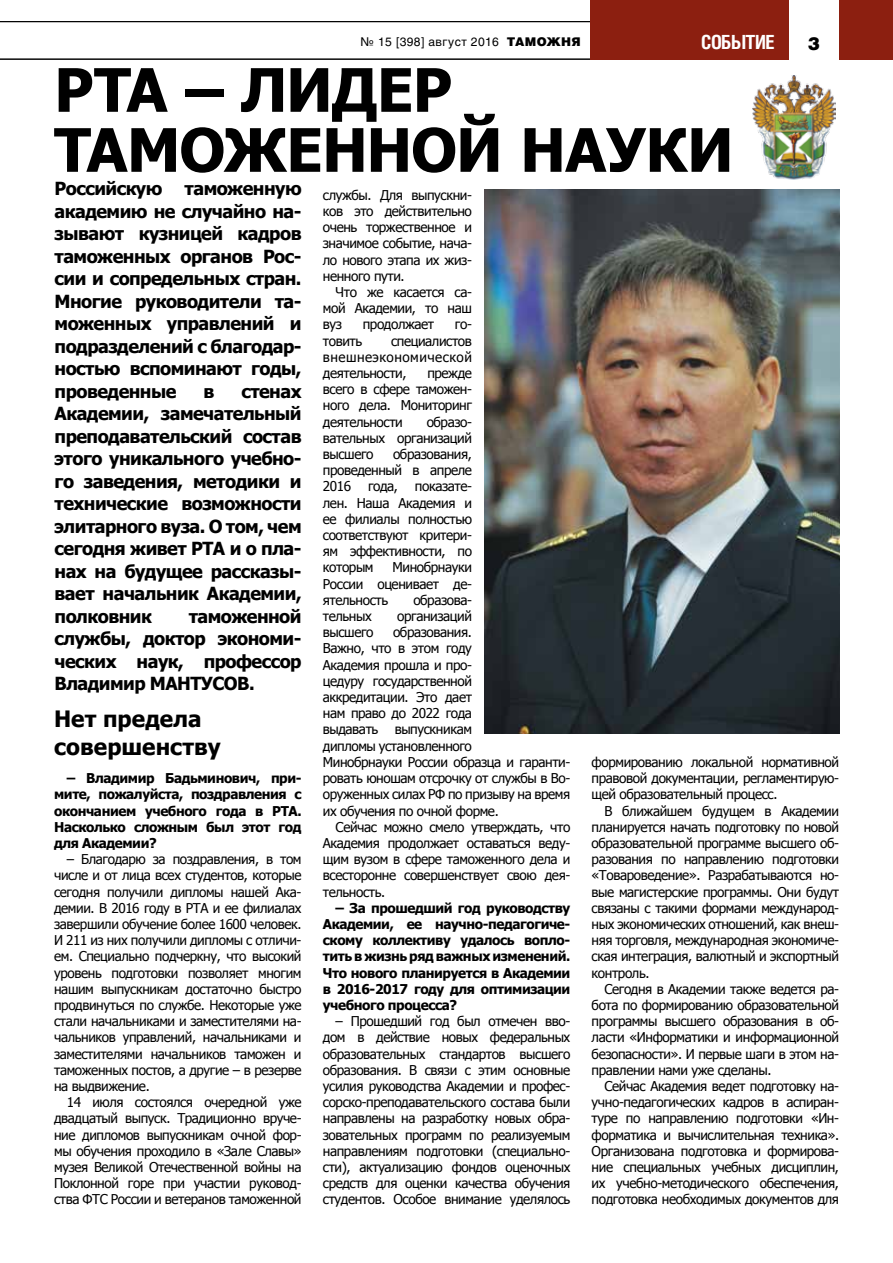
<style>
.page{position:relative;width:893px;height:1263px;background:#fff}
.page>*{position:absolute;margin:0;border:0;box-sizing:border-box;transform-origin:0 0}
.t1{font:700 60px/60px "Tahoma";letter-spacing:-.015em;color:#000}
.t2{font:700 22.5px/28.5px "Tahoma";color:#000}
.t3{font:700 19.5px "Helios Cond";letter-spacing:-.03em;color:#fff}
.t4{font:700 18px/22.5px "Tahoma";letter-spacing:-.03em;color:#000;text-align:justify}
.t5{font:900 18px "Helios";color:#000}
.t6{font:13.5px/16.2px "Tahoma";letter-spacing:-.03em;color:#000;text-align:justify}
.t7{font:700 13.5px/16.2px "Tahoma";letter-spacing:-.03em;color:#000;text-align:justify}
.t8{font:12px "Helios";letter-spacing:.03em;color:#000}
.s1{font-weight:900}
</style>
<div class="page">
<hr style="left:0;top:59px;width:893px;height:1px;background:#000">
<hr style="left:0;top:21px;width:893px;height:1px;background:#000">
<div style="left:788px;top:0;width:51px;height:60px;background:#fff"></div>
<div style="left:590px;top:0;width:198px;height:60px;background:#8c1f10"></div>
<div style="left:839px;top:0;width:54px;height:60px;background:#8c1f10"></div>
<img style="left:752px;top:76px;width:83px;height:103px">
<img style="left:485px;top:189px;width:355px;height:544px">
<p class="t8" style="left:361px;top:34px;width:222px">№ 15 [398] август 2016 <span class="s1">ТАМОЖНЯ</span></p>
<h3 class="t3" style="left:701px;top:30px;width:75px">СОБЫТИЕ</h3>
<h3 class="t5" style="left:808px;top:32px;width:14px">3</h3>
<h1 class="t1" style="left:54px;top:56px;width:681px">РТА – ЛИДЕР<br>ТАМОЖЕННОЙ НАУКИ</h1>
<h3 class="t4" style="left:55px;top:176px;width:249px">Российскую таможенную академию не случайно на&shy;зывают кузницей кадров таможенных органов Рос&shy;сии и сопредельных стран.<br>Многие руководители та&shy;моженных управлений и подразделений с благодар&shy;ностью вспоминают годы, проведенные</h3>
<p class="t6" style="left:323px;top:186px;width:151px">службы. Для выпускни&shy;ков это действительно очень торжественное и значимое событие, нача&shy;ло нового этапа их жиз&shy;ненного пути.</p>
<p class="t6" style="left:323px;top:283px;width:151px;text-indent:13px">Что же касается са&shy;мой Академии, то наш вуз</p>
<p class="t6" style="left:363px;top:316px;width:73px">продолжает</p>
<p class="t6" style="left:455px;top:316px;width:19px">го-</p>
<p class="t6" style="left:323px;top:332px;width:41px">товить</p>
<p class="t6" style="left:323px;top:332px;width:151px;text-indent:68px">специалистов внешнеэкономической деятельности,</p>
<p class="t6" style="left:323px;top:364px;width:151px;text-indent:104px">прежде всего в сфере таможен&shy;ного дела. Мониторинг деятельности</p>
<p class="t4" style="left:55px;top:379px;width:249px;text-indent:187px">стенах Академии, замечательный преподавательский состав этого уникального учебно&shy;го заведения, методики и технические возможности элитарного вуза. О том, чем сегодня живет РТА и о пла&shy;нах на будущее рассказы&shy;вает начальник Академии, полковник</p>
<h3 class="t4" style="left:203px;top:379px;width:12px">в</h3>
<p class="t6" style="left:323px;top:413px;width:151px;text-indent:104px">образо&shy;вательных организаций высшего</p>
<p class="t6" style="left:323px;top:445px;width:151px;text-indent:70px">образования, проведенный в апреле 2016 года, показате&shy;лен. Наша Академия и ее филиалы полностью соответствуют критери&shy;ям эффективности, по которым</p>
<p class="t6" style="left:323px;top:559px;width:151px;text-indent:70px">Минобрнауки России оценивает де&shy;ятельность</p>
<p class="t6" style="left:413px;top:591px;width:60px">образова-</p>
<h3 class="t4" style="left:55px;top:604px;width:248px;text-indent:134px">таможенной службы, доктор экономи&shy;ческих наук, профессор Владимир МАНТУСОВ.</h3>
<p class="t6" style="left:323px;top:607px;width:50px">тельных</p>
<p class="t6" style="left:397px;top:607px;width:76px">организаций</p>
<p class="t6" style="left:323px;top:624px;width:52px">высшего</p>
<p class="t6" style="left:323px;top:624px;width:249px;text-align:left;text-indent:70px">образования.<br>Важно, что в этом году<br>Академия прошла и про-<br>цедуру государственной<br>аккредитации. Это дает<br>нам право до 2022 года<br>выдавать выпускникам<br>дипломы установленного<br>Минобрнауки России образца и гаранти&shy;ровать юношам отсрочку от службы в Во&shy;оруженных силах РФ по призыву на время их обучения по очной форме.</p>
<p class="t6" style="left:323px;top:818px;width:249px;text-indent:13px">Сейчас можно смело утверждать, что Академия продолжает оставаться веду&shy;щим вузом в сфере таможенного дела и всесторонне совершенствует свою дея&shy;тельность.</p>
<p class="t7" style="left:323px;top:899px;width:249px;text-indent:13px">– За прошедший год руководству Академии, ее научно-педагогиче&shy;скому коллективу удалось вопло&shy;тить в жизнь ряд важных изменений.<br>Что нового планируется в Академии в 2016-2017 году для оптимизации учебного процесса?</p>
<p class="t6" style="left:323px;top:1012px;width:249px;text-indent:13px">– Прошедший год был отмечен вво&shy;дом в действие новых федеральных образовательных стандартов высшего образования. В связи с этим основные усилия руководства Академии и профес&shy;сорско-преподавательского состава были направлены на разработку новых обра&shy;зовательных программ по реализуемым направлениям подготовки (специально&shy;сти), актуализацию фондов оценочных средств для оценки качества обучения студентов. Особое внимание уделялось</p>
<h2 class="t2" style="left:54px;top:703px;width:168px">Нет предела совершенству</h2>
<p class="t7" style="left:54px;top:769px;width:249px;text-indent:13px">– Владимир Бадьминович, при&shy;мите, пожалуйста, поздравления с окончанием учебного года в РТА.<br>Насколько сложным был этот год для Академии?</p>
<p class="t6" style="left:54px;top:850px;width:249px;text-indent:13px">– Благодарю за поздравления, в том числе и от лица всех студентов, которые сегодня получили дипломы нашей Ака&shy;демии. В 2016 году в РТА и ее филиалах завершили обучение более 1600 человек.<br>И 211 из них получили дипломы с отличи&shy;ем. Специально подчеркну, что высокий уровень подготовки позволяет многим нашим выпускникам достаточно быстро продвинуться по службе. Некоторые уже стали начальниками и заместителями на&shy;чальников управлений, начальниками и заместителями начальников таможен и таможенных постов, а другие – в резерве на выдвижение.</p>
<p class="t6" style="left:54px;top:1093px;width:249px;text-indent:13px">14 июля состоялся очередной уже двадцатый выпуск. Традиционно вруче&shy;ние дипломов выпускникам очной фор&shy;мы обучения проходило в «Зале Славы» музея Великой Отечественной войны на Поклонной горе при участии руковод&shy;ства ФТС России и ветеранов таможенной</p>
<p class="t6" style="left:592px;top:753px;width:249px">формированию локальной нормативной правовой документации, регламентирую&shy;щей образовательный процесс.</p>
<p class="t6" style="left:592px;top:802px;width:249px;text-indent:13px">В ближайшем будущем в Академии планируется начать подготовку по новой образовательной программе высшего об&shy;разования по направлению подготовки «Товароведение». Разрабатываются но&shy;вые магистерские программы. Они будут связаны с такими формами международ&shy;ных экономических отношений, как внеш&shy;няя торговля, международная экономиче&shy;ская интеграция, валютный и экспортный контроль.</p>
<p class="t6" style="left:592px;top:980px;width:249px;text-indent:13px">Сегодня в Академии также ведется ра&shy;бота по формированию образовательной программы высшего образования в об&shy;ласти «Информатики и информационной безопасности». И первые шаги в этом на&shy;правлении нами уже сделаны.</p>
<p class="t6" style="left:592px;top:1077px;width:249px;text-indent:13px">Сейчас Академия ведет подготовку на&shy;учно-педагогических кадров в аспиран&shy;туре по направлению подготовки «Ин&shy;форматика и вычислительная техника».<br>Организована подготовка и формирова&shy;ние специальных учебных дисциплин, их учебно-методического обеспечения, подготовка необходимых документов для</p>
</div>
